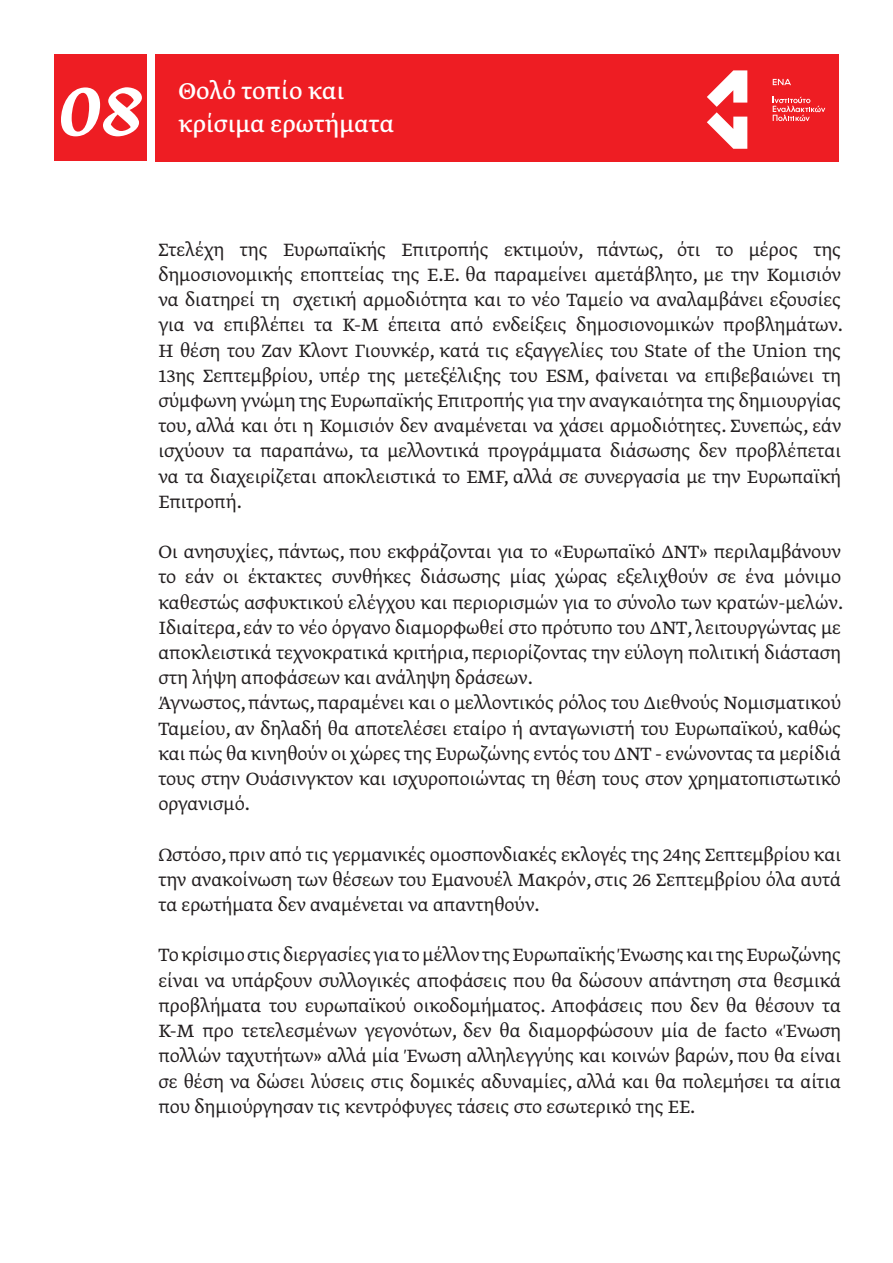
<style>
.page{position:relative;width:893px;height:1263px;background:#fff}
.page>*{position:absolute;margin:0;border:0;box-sizing:border-box;transform-origin:0 0}
.t1{font:italic 500 84.9px "Greta Text Pro";color:#fff}
.t2{font:27px/32.4px "Greta Text Pro";color:#fff}
.t3{font:300 21px/25.2px "Greta Text Pro";color:#231f20;text-align:justify}
</style>
<div class="page">
<div style="left:54px;top:54px;width:93px;height:107px;background:#ee1d23"></div>
<div style="left:155px;top:54px;width:684px;height:108px;background:#ee1d23"></div>
<svg style="left:773px;top:79px;width:18px;height:6px"></svg>
<svg style="left:707px;top:70px;width:40px;height:79px"></svg>
<svg style="left:773px;top:97px;width:52px;height:24px"></svg>
<h1 class="t1" style="left:56px;top:56px;width:86px">08</h1>
<p class="t2" style="left:179px;top:76px;width:217px">Θολό τοπίο και κρίσιμα ερωτήματα</p>
<p class="t3" style="left:158px;top:238px;width:686px">Στελέχη της Ευρωπαϊκής Επιτροπής εκτιμούν, πάντως, ότι το μέρος της δημοσιονομικής εποπτείας της Ε.Ε. θα παραμείνει αμετάβλητο, με την Κομισιόν να διατηρεί τη σχετική αρμοδιότητα και το νέο Ταμείο να αναλαμβάνει εξουσίες για να επιβλέπει τα Κ-Μ έπειτα από ενδείξεις δημοσιονομικών προβλημάτων.<br>Η θέση του Ζαν Κλοντ Γιουνκέρ, κατά τις εξαγγελίες του State of the Union της 13ης Σεπτεμβρίου, υπέρ της μετεξέλιξης του ESM, φαίνεται να επιβεβαιώνει τη σύμφωνη γνώμη της Ευρωπαϊκής Επιτροπής για την αναγκαιότητα της δημιουργίας του, αλλά και ότι η Κομισιόν δεν αναμένεται να χάσει αρμοδιότητες. Συνεπώς, εάν ισχύουν τα παραπάνω, τα μελλοντικά προγράμματα διάσωσης δεν προβλέπεται να τα διαχειρίζεται αποκλειστικά το EMF, αλλά σε συνεργασία με την Ευρωπαϊκή Επιτροπή.</p>
<p class="t3" style="left:158px;top:540px;width:686px;text-align:left">Οι ανησυχίες, πάντως, που εκφράζονται για το «Ευρωπαϊκό ΔΝΤ» περιλαμβάνουν το εάν οι έκτακτες συνθήκες διάσωσης μίας χώρας εξελιχθούν σε ένα μόνιμο καθεστώς ασφυκτικού ελέγχου και περιορισμών για το σύνολο των κρατών-μελών.<br>Ιδιαίτερα, εάν το νέο όργανο διαμορφωθεί στο πρότυπο του ΔΝΤ, λειτουργώντας με αποκλειστικά τεχνοκρατικά κριτήρια, περιορίζοντας την εύλογη πολιτική διάσταση στη λήψη αποφάσεων και ανάληψη δράσεων.<br>Άγνωστος, πάντως, παραμένει και ο μελλοντικός ρόλος του Διεθνούς Νομισματικού Ταμείου, αν δηλαδή θα αποτελέσει εταίρο ή ανταγωνιστή του Ευρωπαϊκού, καθώς και πώς θα κινηθούν οι χώρες της Ευρωζώνης εντός του ΔΝΤ - ενώνοντας τα μερίδιά τους στην Ουάσινγκτον και ισχυροποιώντας τη θέση τους στον χρηματοπιστωτικό οργανισμό.</p>
<p class="t3" style="left:158px;top:843px;width:684px">Ωστόσο, πριν από τις γερμανικές ομοσπονδιακές εκλογές της 24ης Σεπτεμβρίου και την ανακοίνωση των θέσεων του Εμανουέλ Μακρόν, στις 26 Σεπτεμβρίου όλα αυτά τα ερωτήματα δεν αναμένεται να απαντηθούν.</p>
<p class="t3" style="left:158px;top:943px;width:684px">Το κρίσιμο στις διεργασίες για το μέλλον της Ευρωπαϊκής Ένωσης και της Ευρωζώνης είναι να υπάρξουν συλλογικές αποφάσεις που θα δώσουν απάντηση στα θεσμικά προβλήματα του ευρωπαϊκού οικοδομήματος. Αποφάσεις που δεν θα θέσουν τα Κ-Μ προ τετελεσμένων γεγονότων, δεν θα διαμορφώσουν μία de facto « Ένωση πολλών ταχυτήτων» αλλά μία Ένωση αλληλεγγύης και κοινών βαρών, που θα είναι σε θέση να δώσει λύσεις στις δομικές αδυναμίες, αλλά και θα πολεμήσει τα αίτια που δημιούργησαν τις κεντρόφυγες τάσεις στο εσωτερικό της ΕΕ.</p>
</div>
